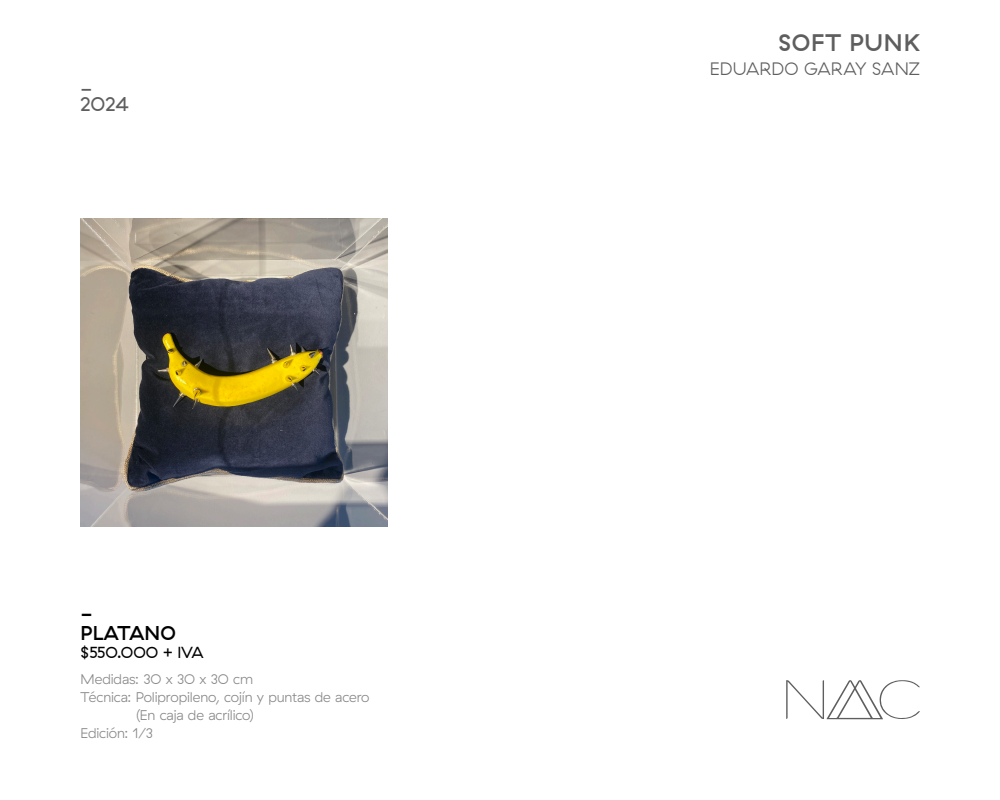
<style>
.page{position:relative;width:1000px;height:800px;background:#fff}
.page>*{position:absolute;margin:0;border:0;box-sizing:border-box;transform-origin:0 0}
.t1{font:500 24px "GT Haptik";letter-spacing:.035em;color:#5e5e5e}
.títulos{font:500 20px "GT Haptik";color:#000}
.títulos-2{font:20px "GT Haptik";color:#5e5e5e}
.t2{font:300 18px "GT Haptik";letter-spacing:.005em;color:#5e5e5e}
.títulos-3{font:16px "GT Haptik";letter-spacing:-.01em;color:#000}
.texto{font:300 14px "GT Haptik";letter-spacing:-.01em;color:#868686}
</style>
<div class="page">
<img style="left:80px;top:219px;width:308px;height:307px">
<svg style="left:786px;top:680px;width:134px;height:39px"></svg>
<p class="títulos-2" style="left:80px;top:78px;width:14px">-</p>
<p class="títulos-2" style="left:80px;top:92px;width:50px">2024</p>
<p class="títulos" style="left:81px;top:604px;width:14px">-</p>
<p class="títulos" style="left:81px;top:622px;width:97px">PLATANO</p>
<p class="títulos-3" style="left:81px;top:644px;width:125px">$55O.OOO + IVA</p>
<p class="texto" style="left:81px;top:672px;width:174px">Medidas: 3O x 3O x 3O cm</p>
<p class="texto" style="left:81px;top:690px;width:291px">Técnica: Polipropileno, cojín y puntas de acero</p>
<p class="texto" style="left:136px;top:708px;width:119px">(En caja de acrílico)</p>
<p class="texto" style="left:81px;top:726px;width:74px">Edición: 1/3</p>
<p class="t1" style="left:778px;top:29px;width:143px">SOFT PUNK</p>
<p class="t2" style="left:710px;top:59px;width:212px">EDUARDO GARAY SANZ</p>
</div>
